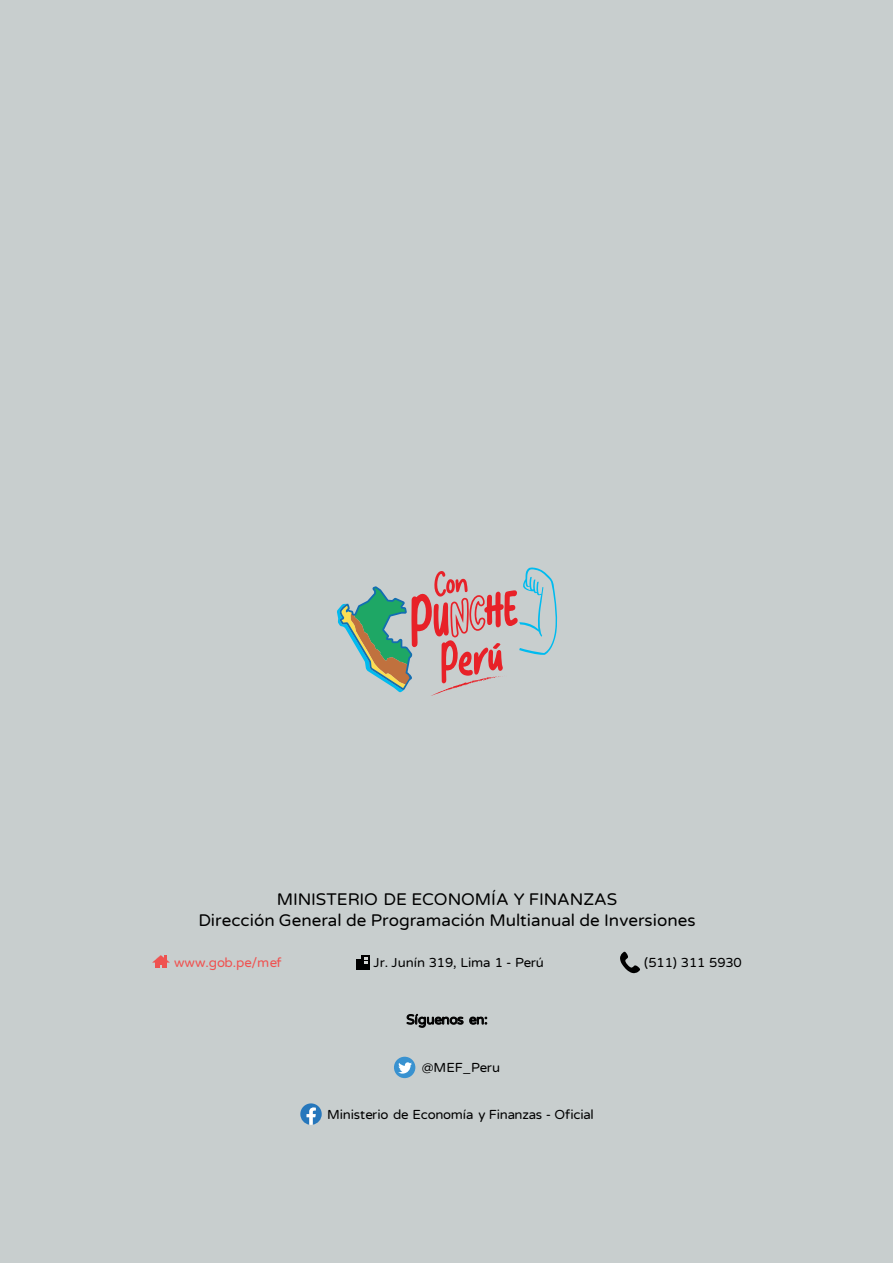
<style>
.page{position:relative;width:893px;height:1263px;background:#c8cece}
.page>*{position:absolute;margin:0;border:0;box-sizing:border-box;transform-origin:0 0}
.t1{font:16.95px/20.4px "Varela Round";color:#000;text-align:center}
.t2{font:13.5px "Varela Round";letter-spacing:-.015em;color:#000}
.t3{font:13.2px "Varela Round";letter-spacing:-.015em;color:#000}
.t4{font:13.2px "Varela Round";letter-spacing:-.015em;color:#ef5250}
</style>
<div class="page">
<svg style="left:406px;top:1013px;width:82px;height:15px"></svg>
<div style="left:394px;top:1057px;width:21px;height:21px;background:#3992d0;border-radius:50%"></div>
<svg style="left:398px;top:1062px;width:14px;height:11px"></svg>
<svg style="left:337px;top:567px;width:221px;height:129px"></svg>
<svg style="left:620px;top:952px;width:20px;height:21px"></svg>
<div style="left:356px;top:959px;width:13px;height:10px;background:#000"></div>
<div style="left:361px;top:955px;width:8px;height:14px;background:#000"></div>
<svg style="left:364px;top:957px;width:3px;height:7px"></svg>
<svg style="left:152px;top:955px;width:18px;height:13px"></svg>
<svg style="left:300px;top:1103px;width:22px;height:22px"></svg>
<p class="t1" style="left:198px;top:889px;width:499px">MINISTERIO DE ECONOMÍA Y FINANZAS<br>Dirección General de Programación Multianual de Inversiones</p>
<p class="t4" style="left:174px;top:953px;width:109px">www.gob.pe/mef</p>
<p class="t3" style="left:373px;top:953px;width:172px">Jr. Junín 319, Lima 1 - Perú</p>
<p class="t3" style="left:644px;top:953px;width:99px">(511) 311 5930</p>
<p class="t2" style="left:406px;top:1010px;width:83px">Síguenos en:</p>
<p class="t3" style="left:422px;top:1058px;width:80px">@MEF_Peru</p>
<p class="t3" style="left:327px;top:1106px;width:268px">Ministerio de Economía y Finanzas - Oficial</p>
</div>
